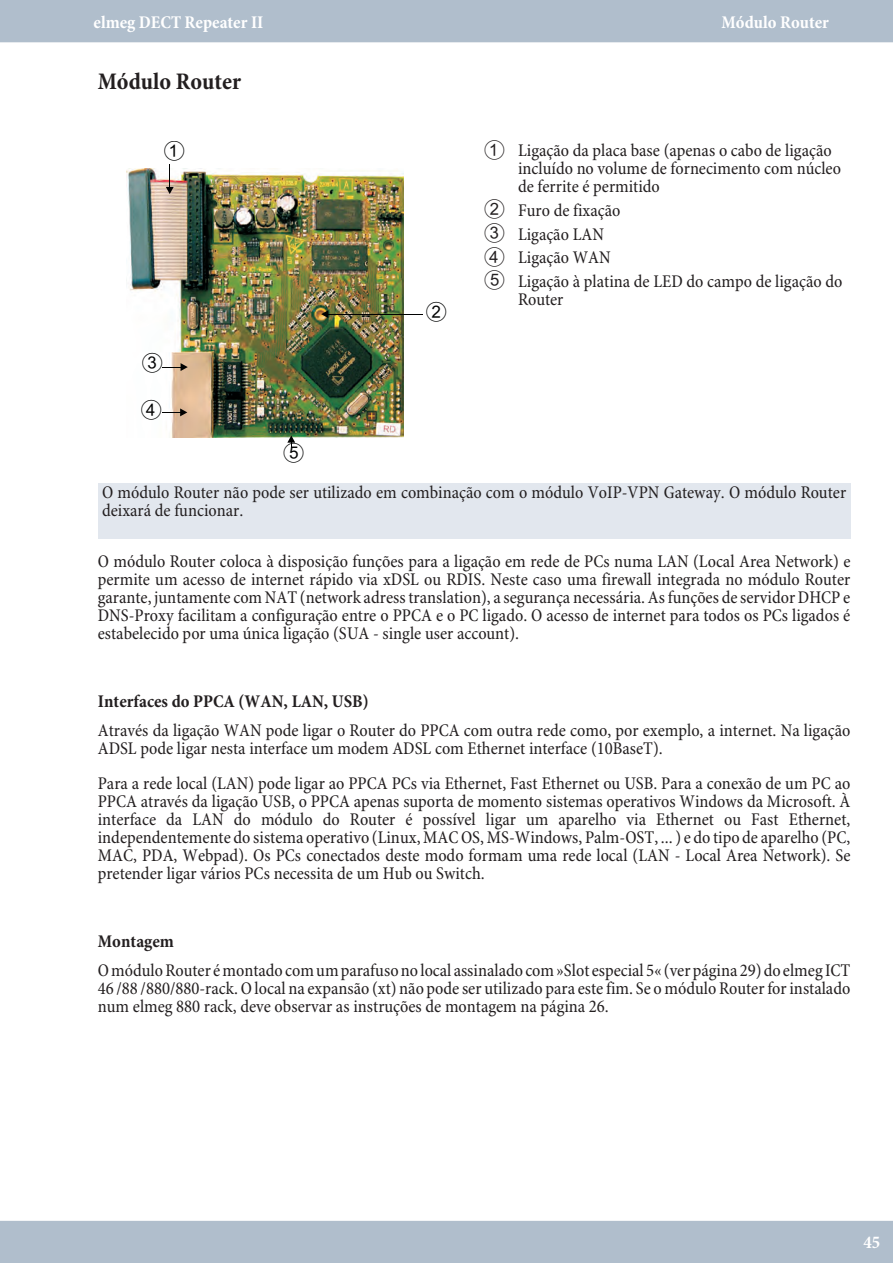
<style>
.page{position:relative;width:894px;height:1263px;background:#fff}
.page>*{position:absolute;margin:0;border:0;box-sizing:border-box;transform-origin:0 0}
.t1{font:30.45px/46.3px "Number";color:#010202}
.t2{font:700 24px "Minion Pro Cond";color:#231f20}
.t3{font:18px/18px "Minion Pro Cond";color:#231f20}
.t4{font:700 18px "Minion Pro Cond";color:#231f20}
.t5{font:700 18px "Minion Pro Cond";color:#fff}
.s1{font-family:"Number";font-size:30px}
</style>
<div class="page">
<div style="left:0;top:0;width:893px;height:43px;background:#b0becc"></div>
<div style="left:0;top:1220px;width:893px;height:43px;background:#b0becc"></div>
<div style="left:98px;top:483px;width:752px;height:55px;background:#e2e7ee"></div>
<img style="left:126px;top:168px;width:278px;height:270px">
<hr style="left:328px;top:314px;width:95px;height:1px;background:#010202">
<svg style="left:321px;top:310px;width:7px;height:8px"></svg>
<svg style="left:163px;top:363px;width:25px;height:8px"></svg>
<svg style="left:162px;top:408px;width:25px;height:8px"></svg>
<svg style="left:287px;top:435px;width:8px;height:12px"></svg>
<svg style="left:166px;top:164px;width:8px;height:30px"></svg>
<p class="t5" style="left:94px;top:15px;width:172px">elmeg DECT Repeater II</p>
<p class="t5" style="left:721px;top:15px;width:109px">Módulo Router</p>
<h2 class="t2" style="left:98px;top:71px;width:145px">Módulo Router</h2>
<h1 class="t1" style="left:163px;top:129px;width:24px">1</h1>
<h1 class="t1" style="left:140px;top:341px;width:25px">3<br>4</h1>
<h1 class="t1" style="left:283px;top:430px;width:24px">5</h1>
<h1 class="t1" style="left:425px;top:290px;width:24px">2</h1>
<p class="t3" style="left:518px;top:143px;width:324px;text-indent:-35px"><span class="s1">1</span> Ligação da placa base (apenas o cabo de ligação incluído no vol ume de fornecimento com núcleo de fer rite é permitido</p>
<p class="t3" style="left:483px;top:200px;width:361px;line-height:23.7px"><span class="s1">2</span> Furo de fixação<br><span class="s1">3</span> Ligação LAN<br><span class="s1">4</span> Ligação WAN<br><span class="s1">5</span> Ligação à platina de LED do cam po de ligação do</p>
<p class="t3" style="left:518px;top:292px;width:47px">Router</p>
<p class="t3" style="left:102px;top:485px;width:746px">O módulo Router não pode ser utilizado em combinação com o módulo VoIP-VPN Gate way. O módulo Router deixará de funcionar.</p>
<p class="t3" style="left:98px;top:554px;width:754px;text-align:justify">O mó du lo Rou ter co lo ca à disposição funções para a ligação em rede de PCs numa LAN (Lo cal Area Net work) e per mi te um aces so de in ter net rápido via xDSL ou RDIS. Nes te caso uma fi re wall in te gra da no mó du lo Rou ter ga ran te, jun ta men te com NAT (net work adress trans la ti on), a segu ran ça necessária. As funções de servi dor DHCP e DNS-Proxy fa ci li tam a configuração en tre o PPCA e o PC li ga do. O aces so de in ter net para to dos os PCs li ga dos é es ta be le ci do por uma única ligação (SUA - single user account).</p>
<p class="t4" style="left:98px;top:694px;width:272px">Interfaces do PPCA (WAN, LAN, USB)</p>
<p class="t3" style="left:98px;top:723px;width:754px">Atra vés da ligação WAN pode li gar o Rou ter do PPCA com ou tra rede como, por exem plo, a in ter net. Na ligação<br>ADSL pode li gar nes ta in ter fa ce um mo dem ADSL com Ether net in ter fa ce (10BaseT).</p>
<p class="t3" style="left:98px;top:776px;width:754px;text-align:justify">Para a rede lo cal (LAN) pode li gar ao PPCA PCs via Ether net, Fast Ether net ou USB. Para a conexão de um PC ao PPCA atra vés da ligação USB, o PPCA ape nas su por ta de mo men to sis te mas ope ra ti vos Wind ows da Mi cro soft. À in ter fa ce da LAN do mó du lo do Rou ter é pos sí vel li gar um apa rel ho via Ether net ou Fast Ether net, in de pen den te men te do sis te ma ope ra ti vo (Li nux, MAC OS, MS-Wind ows, Palm-OST, ... ) e do tipo de apa rel ho (PC, MAC, PDA, Webpad). Os PCs co nec ta dos des te modo for mam uma rede lo cal (LAN - Lo cal Area Net work). Se pre ten der ligar vários PCs necessita de um Hub ou Switch.</p>
<p class="t4" style="left:98px;top:934px;width:78px">Montagem</p>
<p class="t3" style="left:98px;top:963px;width:754px;text-align:justify">O mó du lo Rou ter é monta do com um pa ra fu so no lo cal assi na la do com »Slot espe ci al 5« (ver página 29) do el meg ICT 46 /88 /880/880-rack. O lo cal na expansão (xt) não pode ser uti li za do para este fim. Se o mó du lo Rou ter for ins ta la do num el meg 880 rack, deve ob ser var as instruções de mon ta gem na página 26.</p>
<p class="t5" style="left:863px;top:1235px;width:18px">45</p>
</div>
